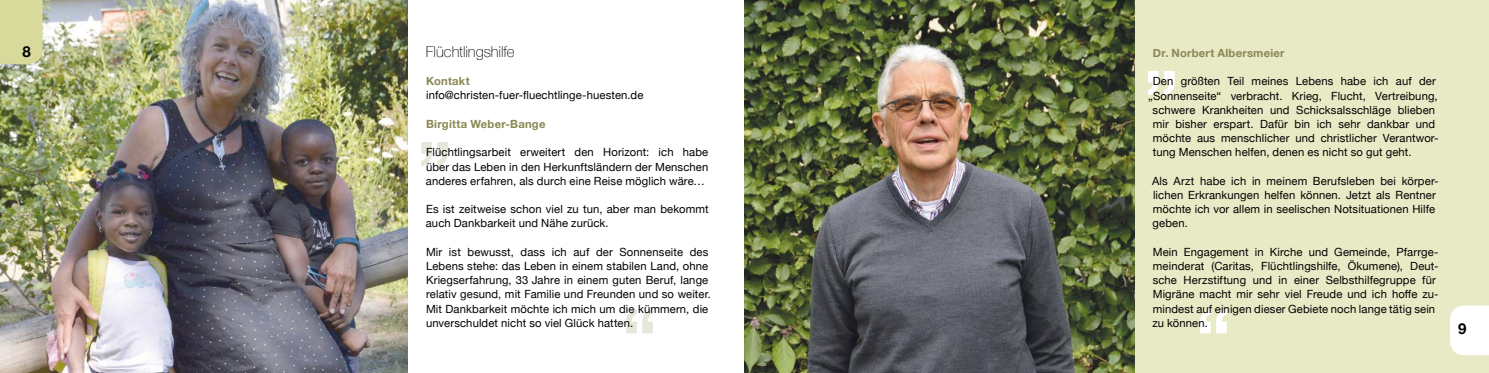
<style>
.page{position:relative;width:1489px;height:373px;background:#fff}
.page>*{position:absolute;margin:0;border:0;box-sizing:border-box;transform-origin:0 0}
.t1{font:100 15px "Helvetica Neue";letter-spacing:-.005em;color:#000}
.t2{font:700 15px "Helvetica Neue";color:#000}
.t3{font:11.25px/14.1px "Helvetica Neue";letter-spacing:.01em;color:#000}
.t4{font:700 11.25px "Helvetica Neue";letter-spacing:.02em;color:#8a8754}
</style>
<div class="page">
<div style="left:744px;top:0;width:744px;height:372px;background:#e8e9c5"></div>
<img style="left:0;top:0;width:407px;height:372px">
<img style="left:744px;top:0;width:390px;height:372px">
<svg style="left:626px;top:309px;width:27px;height:23px"></svg>
<svg style="left:421px;top:142px;width:27px;height:24px"></svg>
<svg style="left:1200px;top:309px;width:26px;height:23px"></svg>
<svg style="left:1148px;top:71px;width:26px;height:24px"></svg>
<div style="left:0;top:0;width:43px;height:64px;background:#d8da9b"></div>
<div style="left:1450px;top:305px;width:38px;height:49px;background:#fff"></div>
<h1 class="t2" style="left:22px;top:40px;width:10px">8</h1>
<h1 class="t1" style="left:426px;top:40px;width:90px">Flüchtlingshilfe</h1>
<p class="t4" style="left:426px;top:72px;width:45px">Kontakt</p>
<p class="t3" style="left:426px;top:89px;width:219px">info@christen-fuer-fluechtlinge-huesten.de</p>
<p class="t4" style="left:426px;top:115px;width:121px">Birgitta Weber-Bange</p>
<p class="t3" style="left:426px;top:145px;width:284px;text-align:justify">Flüchtlingsarbeit erweitert den Horizont: ich habe über das Leben in den Herkunftsländern der Menschen anderes erfahren, als durch eine Reise möglich wäre…</p>
<p class="t3" style="left:426px;top:202px;width:284px">Es ist zeitweise schon viel zu tun, aber man bekommt auch Dankbarkeit und Nähe zurück.</p>
<p class="t3" style="left:426px;top:245px;width:286px">Mir ist bewusst, dass ich auf der Sonnenseite des Lebens stehe: das Leben in einem stabilen Land, ohne Kriegserfahrung, 33 Jahre in einem guten Beruf, lange relativ gesund, mit Familie und Freunden und so weiter.<br>Mit Dankbarkeit möchte ich mich um die kümmern, die unverschuldet nicht so viel Glück hatten.</p>
<p class="t4" style="left:1152px;top:44px;width:133px">Dr. Norbert Albersmeier</p>
<p class="t3" style="left:1152px;top:75px;width:284px">Den größten Teil meines Lebens habe ich auf der</p>
<p class="t3" style="left:1148px;top:89px;width:291px">„Sonnenseite“ verbracht. Krieg, Flucht, Vertreibung,</p>
<p class="t3" style="left:1152px;top:103px;width:284px">schwere Krankheiten und Schicksalsschläge blieben</p>
<p class="t3" style="left:1152px;top:117px;width:284px">mir bisher erspart. Dafür bin ich sehr dankbar und</p>
<p class="t3" style="left:1152px;top:131px;width:287px">möchte aus menschlicher und christlicher Verantwor-</p>
<p class="t3" style="left:1152px;top:146px;width:260px">tung Menschen helfen, denen es nicht so gut geht.</p>
<p class="t3" style="left:1152px;top:174px;width:288px">Als Arzt habe ich in meinem Berufsleben bei körper&shy;lichen Erkrankungen helfen können. Jetzt als Rentner möchte ich vor allem in seelischen Notsituationen Hilfe geben.</p>
<p class="t3" style="left:1152px;top:245px;width:288px">Mein Engagement in Kirche und Gemeinde, Pfarrge&shy;meinderat (Caritas, Flüchtlingshilfe, Ökumene), Deut&shy;sche Herzstiftung und in einer Selbsthilfegruppe für Migräne macht mir sehr viel Freude und ich hoffe zu&shy;mindest auf einigen dieser Gebiete noch lange tätig sein zu können.</p>
<h1 class="t2" style="left:1457px;top:316px;width:10px">9</h1>
</div>
